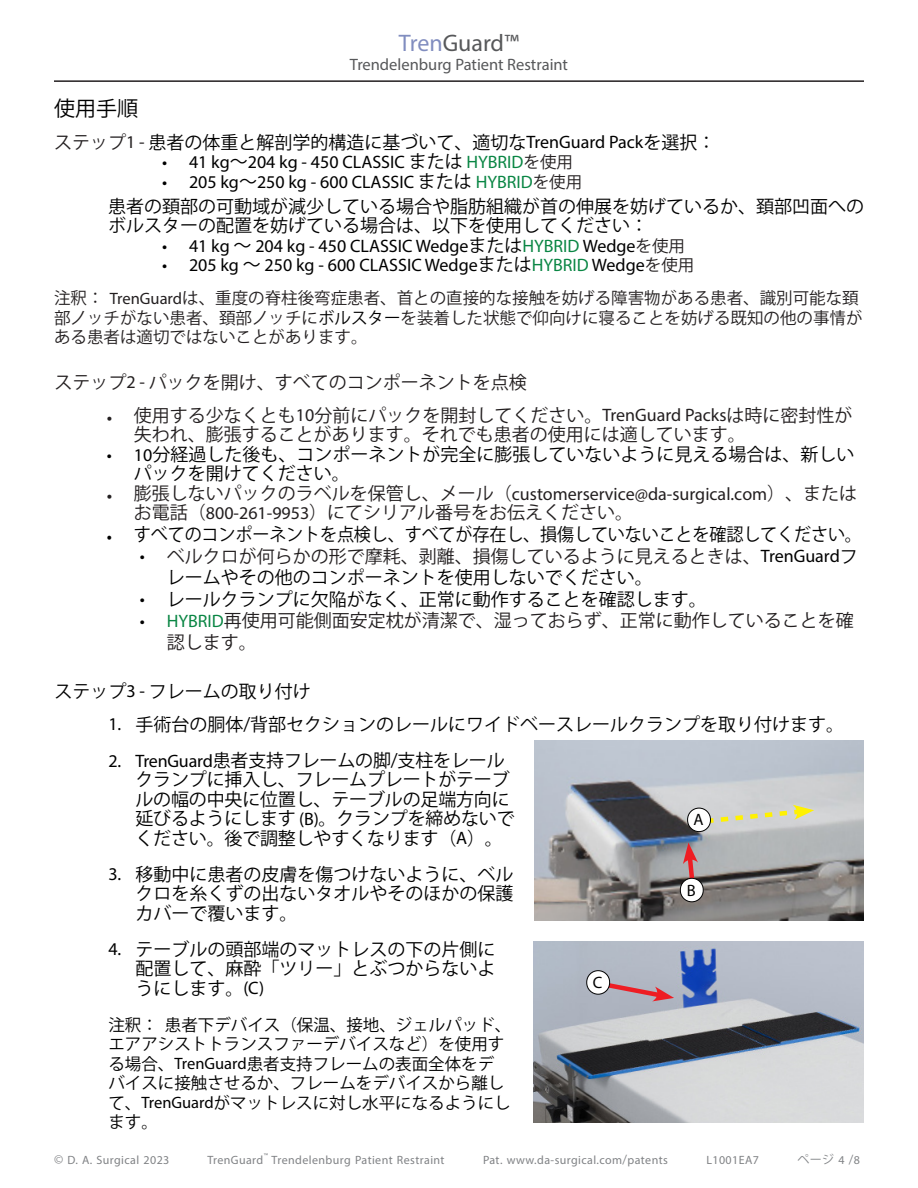
<style>
.page{position:relative;width:918px;height:1188px;background:#fff}
.page>*{position:absolute;margin:0;border:0;box-sizing:border-box;transform-origin:0 0}
.t1{font:24px "Myriad Pro";color:#57585a}
.t2{font:21px "Koz Go Pr 6 N";color:#000}
.t3{font:18px/19.5px "Koz Go Pr 6 N";color:#000}
.t4{font:18px/19.5px "Koz Go Pr 6 N";color:#231f20}
.t5{font:18px "Myriad Pro";color:#000}
.t6{font:18px "Koz Go Pr 6 N";color:#000;scale:.95 1}
.t7{font:16.5px/19.5px "Koz Go Pr 6 N";color:#000}
.t8{font:16.5px/19.5px "Koz Go Pr 6 N";color:#231f20}
.t9{font:16.5px "Myriad Pro";color:#57585a}
.t10{font:16.5px "Myriad Pro";color:#000}
.t11{font:12px "Myriad Pro";letter-spacing:.035em;color:#808285}
.t12{font:12px "Koz Go Pr 6 N";color:#808285}
.t13{font:7.05px "Myriad Pro";color:#808285}
.s1{color:#818dbf}
.s2{color:#231f20}
.s3{font-family:"Myriad Pro";color:#231f20}
.s4{font-family:"Myriad Pro"}
.s5{font-family:"Koz Go Pr 6 N"}
.s6{color:#0a8644}
.s7{font-family:"Koz Go Pr 6 N";font-size:16.5px;color:#231f20}
.s8{color:#000}
.s9{font-family:"Myriad Pro";color:#000}
.s10{font-family:"Myriad Pro";color:#0a8644}
</style>
<div class="page">
<hr style="left:54px;top:80px;width:810px;height:2px;background:#231f20">
<img style="left:535px;top:740px;width:328px;height:181px">
<svg style="left:687px;top:805px;width:127px;height:22px;background:#d5d4b7"></svg>
<svg style="left:683px;top:843px;width:15px;height:38px"></svg>
<div style="left:680px;top:878px;width:23px;height:24px;background:#fff;border-radius:11px"></div>
<div style="left:680px;top:878px;width:24px;height:24px;border:1px solid #000;border-radius:11px"></div>
<div style="left:688px;top:808px;width:22px;height:24px;background:#fff;border-radius:11px"></div>
<div style="left:687px;top:808px;width:24px;height:24px;border:1px solid #000;border-radius:11px"></div>
<img style="left:533px;top:942px;width:330px;height:180px">
<svg style="left:600px;top:979px;width:74px;height:22px"></svg>
<div style="left:587px;top:971px;width:23px;height:23px;background:#fff;border-radius:11px"></div>
<div style="left:586px;top:970px;width:24px;height:25px;border:1px solid #000;border-radius:11px"></div>
<p class="t2" style="left:54px;top:97px;width:85px">使用手順</p>
<h1 class="t1" style="left:399px;top:28px;width:122px"><span class="s1">Tren</span>Guard™</h1>
<p class="t9" style="left:350px;top:55px;width:220px">Trendelenburg Patient Restraint</p>
<p class="t3" style="left:54px;top:133px;width:663px"><span class="s2">ステップ</span><span class="s3">1 -</span> 患者の体重と解剖学的構造に基づいて、適切な<span class="s4">TrenGuard Pack</span>を選択：</p>
<p class="t5" style="left:162px;top:151px;width:413px">• 41 kg<span class="s5">～</span>204 kg - 450 CLASSIC <span class="s5">または</span> <span class="s6">HYBRID</span><span class="s7">を使用</span></p>
<p class="t5" style="left:162px;top:171px;width:422px">• 205 kg<span class="s5">～</span>250 kg - 600 CLASSIC <span class="s5">または</span> <span class="s6">HYBRID</span><span class="s7">を使用</span></p>
<p class="t3" style="left:108px;top:197px;width:757px">患者の頚部の可動域が減少している場合や脂肪組織が首の伸展を妨げているか、頚部凹面へのボルスターの配置を妨げている場合は、以下を使用してください：</p>
<p class="t5" style="left:162px;top:235px;width:525px">• 41 kg <span class="s5">～</span> 204 kg - 450 CLASSIC Wedge<span class="s5">または</span><span class="s6">HYBRID</span> Wedge<span class="s7">を使用</span></p>
<p class="t5" style="left:162px;top:254px;width:534px">• 205 kg <span class="s5">～</span> 250 kg - 600 CLASSIC Wedge<span class="s5">または</span><span class="s6">HYBRID</span> Wedge<span class="s7">を使用</span></p>
<p class="t8" style="left:54px;top:289px;width:810px">注釈： <span class="s4">TrenGuard</span>は、重度の脊柱後弯症患者、首との直接的な接触を妨げる障害物がある患者、識別可能な頚部ノッチがない患者、頚部ノッチに<span class="s8">ボルスター</span>を装着した状態で仰向けに寝ることを妨げる既知の他の事情がある患者は適切ではないことがあります。</p>
<p class="t4" style="left:54px;top:373px;width:474px">ステップ<span class="s4">2 -</span> パックを開け、すべてのコンポーネントを点検</p>
<p class="t4" style="left:134px;top:406px;width:720px;text-indent:-27px">• 使用する少なくとも<span class="s4">10</span>分前にパックを開封してください。<span class="s4">TrenGuard Packs</span>は時に密封性が失われ、膨張することがあります。それでも患者の使用には適しています。</p>
<p class="t3" style="left:134px;top:445px;width:722px;text-indent:-27px"><span class="s4">• 10</span>分経過した後も、コンポーネントが完全に膨張していないように見える場合は、新しいパックを開けてください。</p>
<p class="t4" style="left:134px;top:484px;width:725px;text-indent:-27px">• 膨張しないパックのラベルを保管し、メール（<span class="s4">customerservice@da-surgical.com</span>）、またはお電話（<span class="s4">800-261-9953</span>）にてシリアル番号をお伝えください。</p>
<p class="t6" style="left:107px;top:524px;width:796px">• すべてのコンポーネントを点検し、すべてが存在し、損傷していないことを確認してください。</p>
<p class="t4" style="left:167px;top:546px;width:692px;line-height:21.6px;text-indent:-27px"><span class="s9">•</span> ベルクロが何らかの形で摩耗、剥離、損傷しているように見えるときは、<span class="s9">TrenGuard</span><span class="s8">フレームやその他のコンポーネントを使用しないでください。</span></p>
<p class="t3" style="left:140px;top:590px;width:568px"><span class="s4">•</span> レールクランプに欠陥がなく、正常に動作することを確認します。</p>
<p class="t4" style="left:167px;top:610px;width:688px;line-height:21.6px;text-indent:-27px"><span class="s9">•</span> <span class="s10">HYBRID</span>再使用可能側面安定枕が清潔で、湿っておらず、正常に動作していることを確認します。</p>
<p class="t3" style="left:54px;top:682px;width:258px">ステップ<span class="s4">3 -</span> フレームの取り付け</p>
<p class="t3" style="left:108px;top:715px;width:755px"><span class="s4">1.</span> 手術台の胴体/背部セクションのレールにワイドベースレールクランプを取り付けます。　</p>
<p class="t3" style="left:135px;top:751px;width:381px;text-indent:-27px"><span class="s4">2. TrenGuard</span>患者支持フレームの脚/支柱をレールクランプに挿入し、フレームプレートがテーブルの幅の中央に位置し、テーブルの足端方向に延びるようにします <span class="s4">(B)</span>。クランプを締めないでください。後で調整しやすくなります（<span class="s4">A</span>）。</p>
<p class="t3" style="left:135px;top:865px;width:379px;text-align:justify;text-indent:-27px"><span class="s4">3.</span> 移動中に患者の皮膚を傷つけないように、ベルクロを糸くずの出ないタオルやそのほかの保護カバーで覆います。</p>
<p class="t3" style="left:135px;top:940px;width:361px;text-align:justify;text-indent:-27px"><span class="s4">4.</span> テーブルの頭部端のマットレスの下の片側に配置して、麻酔「ツリー」とぶつからないようにします。<span class="s4">(C)</span></p>
<p class="t7" style="left:108px;top:1016px;width:404px">注釈： 患者下デバイス（保温、接地、ジェルパッド、エアアシストトランスファーデバイスなど）を使用する場合、<span class="s4">TrenGuard</span>患者支持フレームの表面全体をデバイスに接触させるか、フレームをデバイスから離して、<span class="s4">TrenGuard</span>がマットレスに対し水平になるようにします。</p>
<p class="t10" style="left:693px;top:810px;width:12px">A</p>
<p class="t10" style="left:687px;top:880px;width:10px">B</p>
<p class="t10" style="left:593px;top:972px;width:11px">C</p>
<p class="t13" style="left:264px;top:1151px;width:6px">™</p>
<p class="t11" style="left:272px;top:1152px;width:174px">Trendelenburg Patient Restraint</p>
<p class="t11" style="left:483px;top:1152px;width:186px">Pat. www.da-surgical.com<span class="s5">/</span>patents</p>
<p class="t11" style="left:706px;top:1152px;width:54px">L1001EA7</p>
<p class="t12" style="left:797px;top:1153px;width:64px">ページ <span class="s4">4</span> /<span class="s4">8</span></p>
<p class="t11" style="left:54px;top:1152px;width:117px"><span class="s5">©</span> D. A. Surgical 2023</p>
<p class="t11" style="left:207px;top:1152px;width:57px">TrenGuard</p>
</div>
